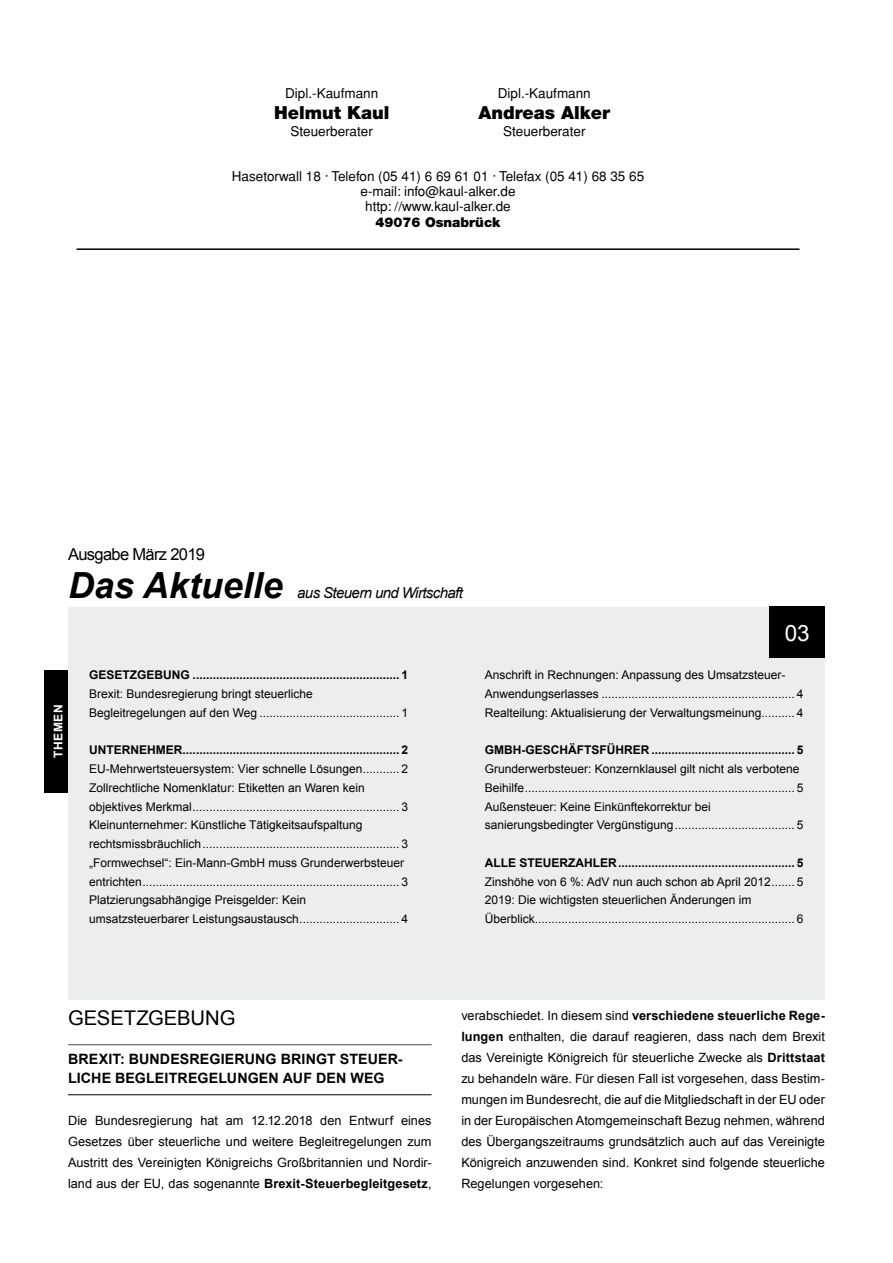
<style>
.page{position:relative;width:893px;height:1263px;background:#fff}
.page>*{position:absolute;margin:0;border:0;box-sizing:border-box;transform-origin:0 0}
.t1{font:italic 700 36px "Arial";color:#000}
.t2{font:22.5px "Arial";color:#fff}
.t3{font:20.25px "Arial";color:#000}
.t4{font:900 18px "Helvetica Neue";color:#000}
.t5{font:16.5px "Arial";letter-spacing:-.04em;color:#000}
.t6{font:italic 15px "Arial";letter-spacing:-.04em;color:#000}
.t7{font:700 14.25px/19.5px "Arial";letter-spacing:.01em;color:#000}
.t8{font:13.5px/15px "Helvetica";color:#000;text-align:center}
.t9{font:900 13.5px "Helvetica Neue";color:#000}
.t10{font:12.75px/21px "Arial";color:#000;text-align:justify}
.t11{font:12px/18.8px "Arial";color:#000}
.t12{font:700 12px "Arial";color:#000}
.t13{font:700 12px "Arial";letter-spacing:.05em;color:#fff}
.s1{font-weight:700}
</style>
<div class="page">
<hr style="left:77px;top:248px;width:722px;height:2px;background:#000">
<div style="left:68px;top:607px;width:757px;height:392px;background:#eceded"></div>
<hr style="left:68px;top:1044px;width:364px;height:1px;background:#4b4b4d">
<hr style="left:68px;top:1094px;width:364px;height:1px;background:#000">
<div style="left:770px;top:607px;width:55px;height:51px;background:#000"></div>
<div style="left:45px;top:670px;width:23px;height:122px;background:#000"></div>
<p class="t8" style="left:285px;top:86px;width:95px">Dipl.-Kaufmann</p>
<p class="t8" style="left:498px;top:86px;width:95px">Dipl.-Kaufmann</p>
<h3 class="t4" style="left:274px;top:102px;width:117px">Helmut Kaul</h3>
<h3 class="t4" style="left:478px;top:102px;width:133px">Andreas Alker</h3>
<p class="t8" style="left:290px;top:123px;width:84px">Steuerberater</p>
<p class="t8" style="left:503px;top:123px;width:84px">Steuerberater</p>
<p class="t8" style="left:232px;top:168px;width:414px">Hasetorwall 18 · Telefon (05 41) 6 69 61 01 · Telefax (05 41) 68 35 65 e-mail: info@kaul-alker.de<br>http: //www.kaul-alker.de</p>
<p class="t9" style="left:375px;top:214px;width:127px">49076 Osnabrück</p>
<h3 class="t5" style="left:68px;top:544px;width:139px">Ausgabe März 2019</h3>
<h1 class="t1" style="left:68px;top:561px;width:216px">Das Aktuelle</h1>
<p class="t6" style="left:297px;top:583px;width:167px">aus Steuern und Wirtschaft</p>
<p class="t13" style="left:50px;top:758px;width:55px;rotate:-90deg">THEMEN</p>
<p class="t12" style="left:89px;top:667px;width:320px">GESETZGEBUNG .............................................................. 1</p>
<p class="t11" style="left:89px;top:685px;width:320px">Brexit: Bundesregierung bringt steuerliche<br>Begleitregelungen auf den Weg .......................................... 1</p>
<p class="t12" style="left:89px;top:742px;width:320px">UNTERNEHMER................................................................. 2</p>
<p class="t11" style="left:89px;top:760px;width:320px">EU-Mehrwertsteuersystem: Vier schnelle Lösungen........... 2<br>Zollrechtliche Nomenklatur: Etiketten an Waren kein objektives Merkmal.............................................................. 3<br>Kleinunternehmer: Künstliche Tätigkeitsaufspaltung rechtsmissbräuchlich........................................................... 3 „Formwechsel“: Ein-Mann-GmbH muss Grunderwerbsteuer entrichten............................................................................. 3<br>Platzierungsabhängige Preisgelder: Kein umsatzsteuerbarer Leistungsaustausch.............................. 4</p>
<h2 class="t2" style="left:785px;top:618px;width:27px">03</h2>
<p class="t11" style="left:485px;top:666px;width:320px">Anschrift in Rechnungen: Anpassung des Umsatzsteuer-<br>Anwendungserlasses .......................................................... 4<br>Realteilung: Aktualisierung der Verwaltungsmeinung.......... 4</p>
<p class="t12" style="left:485px;top:742px;width:320px">GMBH-GESCHÄFTSFÜHRER ........................................... 5</p>
<p class="t11" style="left:485px;top:760px;width:320px">Grunderwerbsteuer: Konzernklausel gilt nicht als verbotene Beihilfe................................................................................. 5<br>Außensteuer: Keine Einkünftekorrektur bei sanierungsbedingter Vergünstigung.................................... 5</p>
<p class="t12" style="left:485px;top:855px;width:320px">ALLE STEUERZAHLER..................................................... 5</p>
<p class="t11" style="left:485px;top:872px;width:320px">Zinshöhe von 6 %: AdV nun auch schon ab April 2012....... 5<br>2019: Die wichtigsten steuerlichen Änderungen im<br>Überblick.............................................................................. 6</p>
<h3 class="t3" style="left:68px;top:1005px;width:169px">GESETZGEBUNG</h3>
<p class="t7" style="left:68px;top:1049px;width:335px">BREXIT: BUNDESREGIERUNG BRINGT STEUER-<br>LICHE BEGLEITREGELUNGEN AUF DEN WEG</p>
<p class="t10" style="left:68px;top:1110px;width:365px">Die Bundesregierung hat am 12.12.2018 den Entwurf eines Gesetzes über steuerliche und weitere Begleitregelungen zum Austritt des Vereinigten Königreichs Großbritannien und Nordir&shy;land aus der EU, das sogenannte <span class="s1">Brexit-Steuerbegleitgesetz</span>,</p>
<p class="t10" style="left:461px;top:1005px;width:365px">verabschiedet. In diesem sind <span class="s1">verschiedene steuerliche Rege&shy;lungen</span> enthalten, die darauf reagieren, dass nach dem Brexit das Vereinigte Königreich für steuerliche Zwecke als <span class="s1">Drittstaat </span>zu behandeln wäre. Für diesen Fall ist vorgesehen, dass Bestim&shy;mungen im Bundesrecht, die auf die Mitgliedschaft in der EU oder in der Europäischen Atomgemeinschaft Bezug nehmen, während des Übergangszeitraums grundsätzlich auch auf das Vereinigte Königreich anzuwenden sind. Konkret sind folgende steuerliche Regelungen vorgesehen:</p>
</div>
